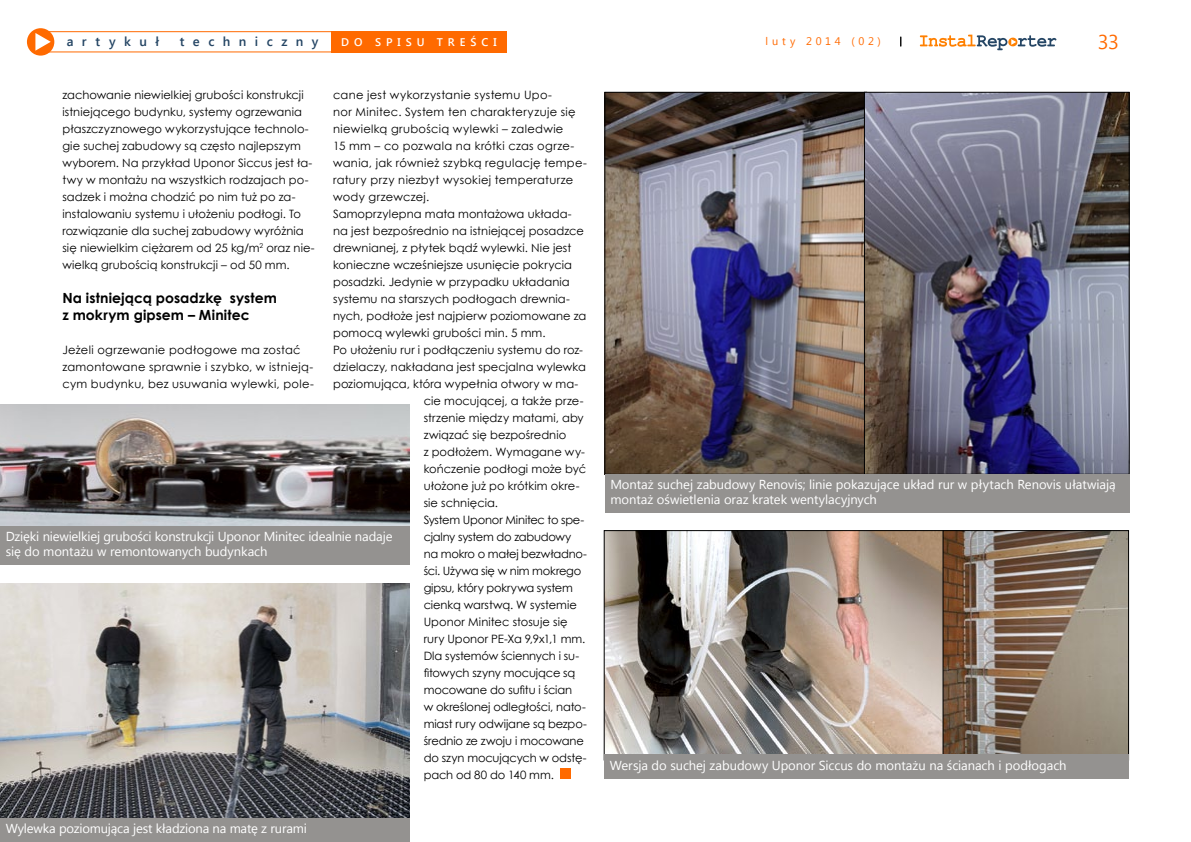
<style>
.page{position:relative;width:1191px;height:842px;background:#fff}
.page>*{position:absolute;margin:0;border:0;box-sizing:border-box;transform-origin:0 0}
.t1{font:20px "Segoe UI";color:#ff6a00}
.t2{font:700 14px/17px "Century Gothic";letter-spacing:.005em;color:#000}
.t3{font:13px/15px "Segoe UI";letter-spacing:-.01em;color:#fff}
.t4{font:600 13px "Segoe UI";letter-spacing:.65em;color:#244564}
.t5{font:11.5px/17px "Century Gothic";letter-spacing:.005em;color:#000}
.t6{font:11.5px/17px "Century Gothic";letter-spacing:.025em;color:#000}
.t7{font:11.5px "Century Gothic";letter-spacing:-.02em;color:#000}
.t8{font:11.5px "Century Gothic";letter-spacing:-.015em;color:#000}
.t9{font:11.5px "Century Gothic";letter-spacing:.03em;color:#000}
.t10{font:600 11.1px "Segoe UI";letter-spacing:.445em;color:#fff}
.t11{font:11px "Segoe UI";letter-spacing:.34em;color:#ff6a00}
</style>
<div class="page">
<div style="left:27px;top:28px;width:27px;height:28px;background:#ff6a00;border-radius:50%"></div>
<svg style="left:35px;top:33px;width:16px;height:17px"></svg>
<svg style="left:920px;top:35px;width:136px;height:15px"></svg>
<div style="left:33px;top:31px;width:310px;height:21px;border:1px solid #ff6a00"></div>
<div style="left:331px;top:31px;width:176px;height:21px;background:#ff6a00"></div>
<div style="left:560px;top:769px;width:10px;height:10px;background:#ff6a00"></div>
<img style="left:0;top:404px;width:409px;height:122px">
<img style="left:0;top:583px;width:409px;height:235px">
<div style="left:0;top:526px;width:409px;height:39px;background:#949290"></div>
<div style="left:0;top:818px;width:409px;height:24px;background:#949290"></div>
<img style="left:606px;top:94px;width:258px;height:378px">
<img style="left:866px;top:94px;width:261px;height:378px">
<div style="left:864px;top:92px;width:265px;height:382px;border:1px solid #000"></div>
<div style="left:604px;top:474px;width:525px;height:39px;background:#949290"></div>
<img style="left:606px;top:532px;width:520px;height:222px">
<div style="left:943px;top:530px;width:185px;height:230px;border:1px solid #000"></div>
<div style="left:604px;top:754px;width:524px;height:25px;background:#949290"></div>
<p class="t4" style="left:67px;top:32px;width:94px">artykuł</p>
<p class="t4" style="left:180px;top:32px;width:140px">techniczny</p>
<p class="t10" style="left:341px;top:34px;width:157px">do spisu treści</p>
<p class="t11" style="left:765px;top:34px;width:117px">luty 2014 (02)</p>
<h1 class="t1" style="left:1098px;top:28px;width:22px">33</h1>
<p class="t5" style="left:62px;top:86px;width:254px">zachowanie niewielkiej grubości konstrukcji istniejącego budynku, systemy ogrzewania płaszczyznowego wykorzystujące technolo&shy;gie suchej zabudowy są często najlepszym wyborem. Na przykład Uponor Siccus jest ła&shy;twy w montażu na wszystkich rodzajach po&shy;sadzek i można chodzić po nim tuż po za&shy;instalowaniu systemu i ułożeniu podłogi. To rozwiązanie dla suchej zabudowy wyróżnia się niewielkim ciężarem od 25 kg/m<sup>2</sup> oraz nie&shy;wielką grubością konstrukcji – od 50 mm.</p>
<p class="t2" style="left:62px;top:289px;width:216px">Na istniejącą posadzkę system z mokrym gipsem – Minitec</p>
<p class="t6" style="left:62px;top:341px;width:253px">Jeżeli ogrzewanie podłogowe ma zostać zamontowane sprawnie i szybko, w istnieją&shy;cym budynku, bez usuwania wylewki, pole-</p>
<p class="t9" style="left:333px;top:87px;width:220px">cane jest wykorzystanie systemu Upo-</p>
<p class="t6" style="left:333px;top:103px;width:244px">nor Minitec. System ten charakteryzuje się</p>
<p class="t9" style="left:333px;top:121px;width:232px">niewielką grubością wylewki – zaledwie</p>
<p class="t5" style="left:333px;top:137px;width:243px">15 mm – co pozwala na krótki czas ogrze-</p>
<p class="t6" style="left:333px;top:154px;width:255px">wania, jak również szybką regulację tempe-</p>
<p class="t6" style="left:333px;top:171px;width:242px">ratury przy niezbyt wysokiej temperaturze</p>
<p class="t5" style="left:333px;top:188px;width:98px">wody grzewczej.</p>
<p class="t5" style="left:333px;top:205px;width:240px">Samoprzylepna mata montażowa układa-</p>
<p class="t5" style="left:333px;top:222px;width:252px">na jest bezpośrednio na istniejącej posadzce</p>
<p class="t5" style="left:333px;top:239px;width:240px">drewnianej, z płytek bądź wylewki. Nie jest</p>
<p class="t5" style="left:333px;top:256px;width:240px">konieczne wcześniejsze usunięcie pokrycia</p>
<p class="t5" style="left:333px;top:273px;width:238px">posadzki. Jedynie w przypadku układania</p>
<p class="t5" style="left:333px;top:290px;width:238px">systemu na starszych podłogach drewnia-</p>
<p class="t5" style="left:333px;top:307px;width:255px">nych, podłoże jest najpierw poziomowane za</p>
<p class="t5" style="left:333px;top:324px;width:214px">pomocą wylewki grubości min. 5 mm.</p>
<p class="t5" style="left:333px;top:341px;width:251px">Po ułożeniu rur i podłączeniu systemu do roz-</p>
<p class="t5" style="left:333px;top:358px;width:254px">dzielaczy, nakładana jest specjalna wylewka</p>
<p class="t5" style="left:333px;top:375px;width:247px">poziomująca, która wypełnia otwory w ma-</p>
<p class="t5" style="left:424px;top:392px;width:161px">cie mocującej, a także prze-</p>
<p class="t5" style="left:424px;top:409px;width:162px">strzenie między matami, aby</p>
<p class="t5" style="left:424px;top:426px;width:144px">związać się bezpośrednio</p>
<p class="t5" style="left:424px;top:443px;width:163px">z podłożem. Wymagane wy-</p>
<p class="t5" style="left:424px;top:460px;width:164px">kończenie podłogi może być</p>
<p class="t5" style="left:424px;top:477px;width:157px">ułożone już po krótkim okre-</p>
<p class="t5" style="left:424px;top:494px;width:76px">sie schnięcia.</p>
<p class="t7" style="left:424px;top:512px;width:162px">System Uponor Minitec to spe-</p>
<p class="t7" style="left:424px;top:529px;width:149px">cjalny system do zabudowy</p>
<p class="t7" style="left:424px;top:546px;width:165px">na mokro o małej bezwładno-</p>
<p class="t8" style="left:424px;top:563px;width:159px">ści. Używa się w nim mokrego</p>
<p class="t8" style="left:424px;top:580px;width:151px">gipsu, który pokrywa system</p>
<p class="t5" style="left:424px;top:596px;width:155px">cienką warstwą. W systemie</p>
<p class="t5" style="left:424px;top:613px;width:145px">Uponor Minitec stosuje się</p>
<p class="t5" style="left:424px;top:630px;width:163px">rury Uponor PE-Xa 9,9x1,1 mm.</p>
<p class="t5" style="left:424px;top:647px;width:157px">Dla systemów ściennych i su-</p>
<p class="t8" style="left:424px;top:665px;width:153px">fitowych szyny mocujące są</p>
<p class="t5" style="left:424px;top:681px;width:150px">mocowane do sufitu i ścian</p>
<p class="t5" style="left:424px;top:698px;width:164px">w określonej odległości, nato-</p>
<p class="t5" style="left:424px;top:715px;width:165px">miast rury odwijane są bezpo-</p>
<p class="t5" style="left:424px;top:732px;width:162px">średnio ze zwoju i mocowane</p>
<p class="t5" style="left:424px;top:749px;width:164px">do szyn mocujących w odstę-</p>
<p class="t5" style="left:424px;top:766px;width:132px">pach od 80 do 140 mm.</p>
<p class="t3" style="left:6px;top:528px;width:388px">Dzięki niewielkiej grubości konstrukcji Uponor Minitec idealnie nadaje się do montażu w remontowanych budynkach</p>
<p class="t3" style="left:6px;top:821px;width:303px">Wylewka poziomująca jest kładziona na matę z rurami</p>
<p class="t3" style="left:610px;top:476px;width:507px">Montaż suchej zabudowy Renovis; linie pokazujące układ rur w płytach Renovis ułatwiają montaż oświetlenia oraz kratek wentylacyjnych</p>
<p class="t3" style="left:610px;top:757px;width:458px">Wersja do suchej zabudowy Uponor Siccus do montażu na ścianach i podłogach</p>
</div>
